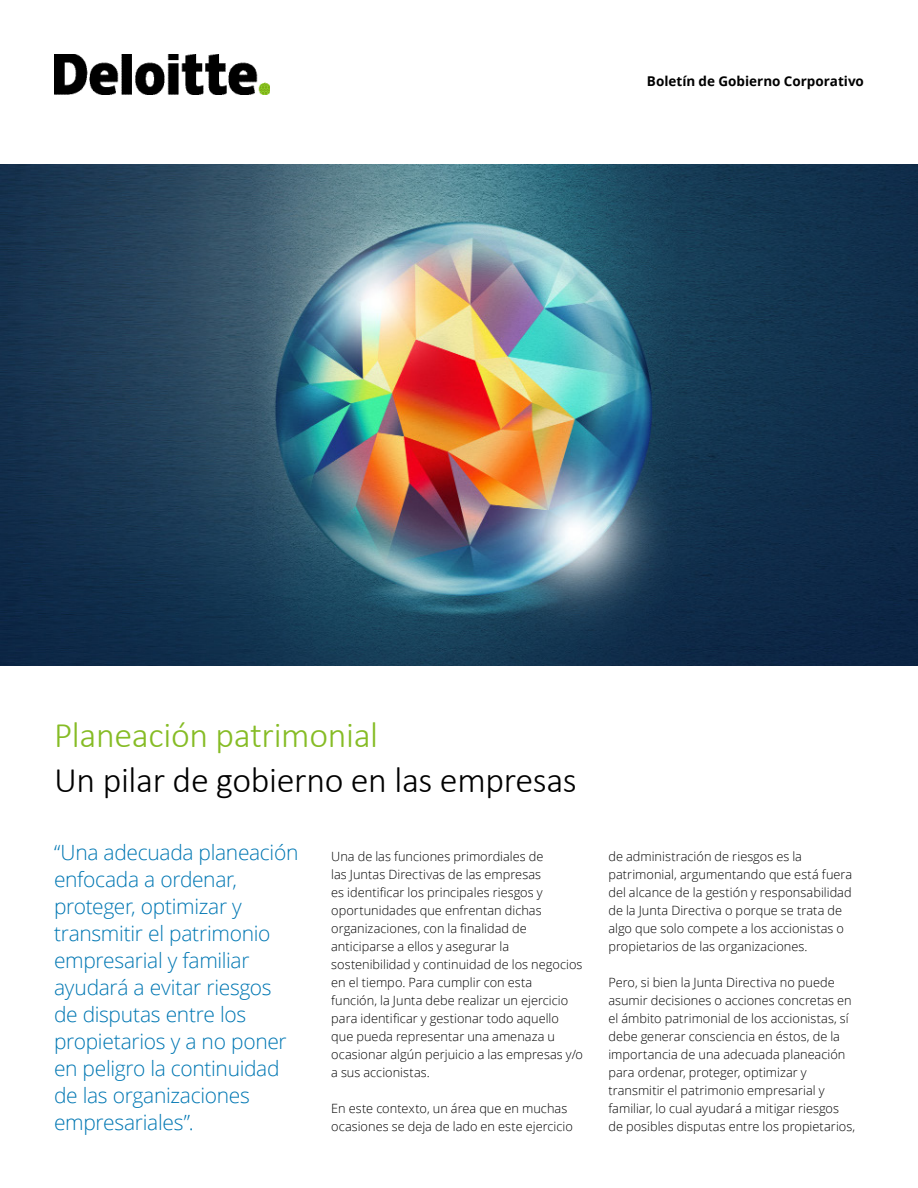
<style>
.page{position:relative;width:918px;height:1188px;background:#fff}
.page>*{position:absolute;margin:0;border:0;box-sizing:border-box;transform-origin:0 0}
.t1{font:300 36px "Calibri";letter-spacing:-.01em;color:#000}
.t2{font:300 36px "Calibri";letter-spacing:-.01em;color:#86bc25}
.t3{font:300 21px/27px "Open Sans";letter-spacing:-.015em;color:#0077b3}
.t4{font:700 13.5px "Open Sans";color:#000}
.t5{font:300 12.75px/18px "Open Sans";letter-spacing:.005em;color:#000}
</style>
<div class="page">
<img style="left:54px;top:54px;width:216px;height:40px">
<img style="left:0;top:164px;width:918px;height:501px">
<p class="t4" style="left:647px;top:71px;width:219px">Boletín de Gobierno Corporativo</p>
<h1 class="t2" style="left:54px;top:712px;width:326px">Planeación patrimonial</h1>
<h1 class="t1" style="left:54px;top:757px;width:524px">Un pilar de gobierno en las empresas</h1>
<p class="t3" style="left:54px;top:839px;width:246px">“Una adecuada planeación enfocada a ordenar, proteger, optimizar y transmitir el patrimonio empresarial y familiar ayudará a evitar riesgos de disputas entre los propietarios y a no poner en peligro la continuidad de las organizaciones empresariales”.</p>
<p class="t5" style="left:331px;top:847px;width:253px">Una de las funciones primordiales de<br>las Juntas Directivas de las empresas<br>es identificar los principales riesgos y oportunidades que enfrentan dichas organizaciones, con la finalidad de anticiparse a ellos y asegurar la sostenibilidad y continuidad de los negocios en el tiempo. Para cumplir con esta<br>función, la Junta debe realizar un ejercicio para identificar y gestionar todo aquello que pueda representar una amenaza u ocasionar algún perjuicio a las empresas y/o a sus accionistas.</p>
<p class="t5" style="left:331px;top:1099px;width:243px">En este contexto, un área que en muchas ocasiones se deja de lado en este ejercicio</p>
<p class="t5" style="left:608px;top:847px;width:245px">de administración de riesgos es la patrimonial, argumentando que está fuera del alcance de la gestión y responsabilidad de la Junta Directiva o porque se trata de algo que solo compete a los accionistas o propietarios de las organizaciones.</p>
<p class="t5" style="left:608px;top:973px;width:248px">Pero, si bien la Junta Directiva no puede asumir decisiones o acciones concretas en el ámbito patrimonial de los accionistas, sí debe generar consciencia en éstos, de la importancia de una adecuada planeación para ordenar, proteger, optimizar y transmitir el patrimonio empresarial y familiar, lo cual ayudará a mitigar riesgos de posibles disputas entre los propietarios,</p>
</div>
